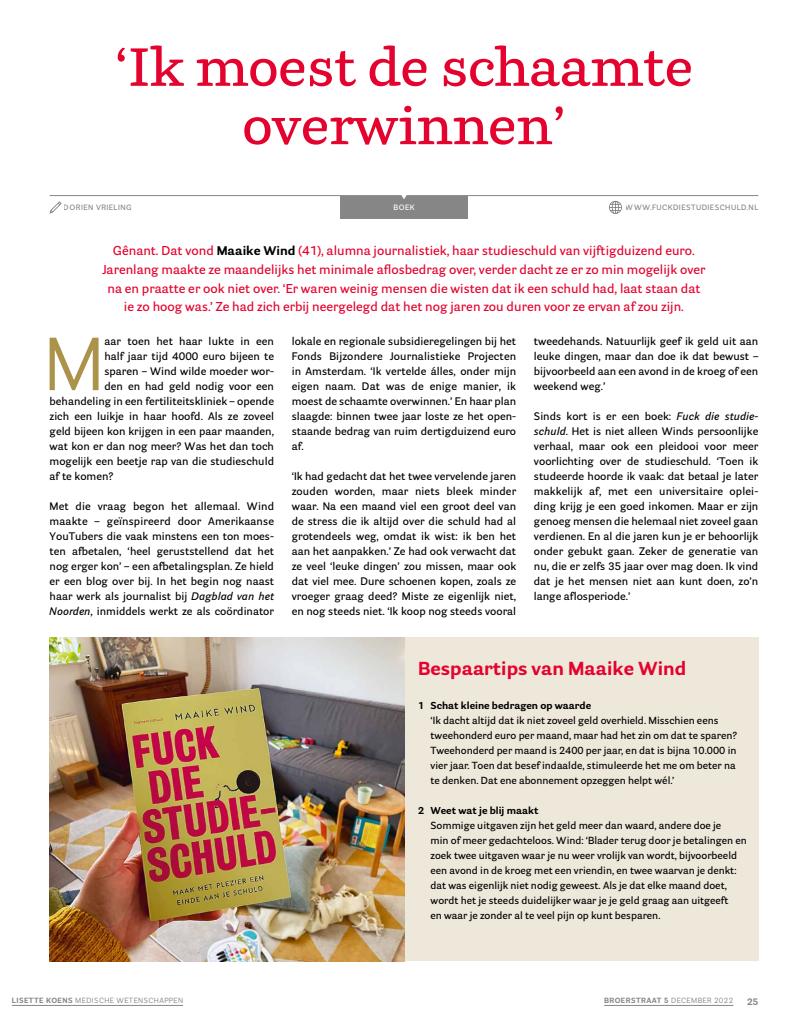
<style>
.page{position:relative;width:808px;height:1028px;background:#fff}
.page>*{position:absolute;margin:0;border:0;box-sizing:border-box;transform-origin:0 0}
.t1{font:74.62px "Parry Grotesque";color:#ab934b}
.t2{font:600 53.12px/58.4px "Parry";color:#e4032e;text-align:center}
.t3{font:700 18.75px "Parry Grotesque";color:#e4032e}
.t4{font:600 12.5px/18.8px "Parry Grotesque";color:#e4032e;text-align:center}
.t5{font:600 10.62px/15px "Parry Grotesque";color:#000;text-align:justify}
.t6{font:600 10px/15px "Parry Grotesque";color:#000}
.t7{font:700 10px "Parry Grotesque";color:#000}
.t8{font:700 9.38px "Parry Grotesque";color:#878686}
.t9{font:600 7.5px "Parry Grotesque";letter-spacing:.06em;color:#878686}
.t10{font:7.5px "Parry Grotesque";letter-spacing:.06em;color:#878686}
.t11{font:700 7.5px "Parry Grotesque";letter-spacing:.06em;color:#878686}
.t12{font:600 7.5px "Parry Grotesque";color:#fff}
.s1{font-weight:700;color:#000}
.s2{font-style:italic}
.s3{font-weight:700}
.s4{font-weight:400}
</style>
<div class="page">
<hr style="left:604px;top:1005px;width:129px;height:1px;background:#878686">
<hr style="left:12px;top:1005px;width:171px;height:1px;background:#878686">
<div style="left:405px;top:637px;width:353px;height:323px;background:#eee8db"></div>
<div style="left:340px;top:196px;width:128px;height:22px;background:#878686"></div>
<svg style="left:49px;top:195px;width:710px;height:19px"></svg>
<img style="left:50px;top:637px;width:355px;height:324px">
<h2 class="t2" style="left:115px;top:37px;width:580px">‘Ik moest de schaamte overwinnen’</h2>
<p class="t9" style="left:64px;top:203px;width:69px">DORIEN VRIELING</p>
<p class="t12" style="left:393px;top:203px;width:23px">BOEK</p>
<p class="t9" style="left:626px;top:203px;width:134px">WWW.FUCKDIESTUDIESCHULD.NL</p>
<p class="t4" style="left:103px;top:241px;width:604px">Gênant. Dat vond <span class="s1">Maaike Wind</span> (41), alumna journalistiek, haar studieschuld van vijftigduizend euro.<br>Jarenlang maakte ze maandelijks het minimale aflosbedrag over, verder dacht ze er zo min mogelijk over na en praatte er ook niet over. ‘Er waren weinig mensen die wisten dat ik een schuld had, laat staan dat ie zo hoog was.’ Ze had zich erbij neergelegd dat het nog jaren zou duren voor ze ervan af zou zijn.</p>
<h1 class="t1" style="left:44px;top:318px;width:62px">M</h1>
<p class="t5" style="left:104px;top:333px;width:171px">aar toen het haar lukte in een</p>
<p class="t5" style="left:104px;top:348px;width:171px">half jaar tijd 4000 euro bijeen te</p>
<p class="t5" style="left:104px;top:363px;width:171px">sparen – Wind wilde moeder wor-</p>
<p class="t5" style="left:104px;top:378px;width:171px">den en had geld nodig voor een</p>
<p class="t5" style="left:50px;top:393px;width:226px">behandeling in een fertiliteitskliniek – opende</p>
<p class="t5" style="left:50px;top:408px;width:226px">zich een luikje in haar hoofd. Als ze zoveel</p>
<p class="t5" style="left:50px;top:423px;width:226px">geld bijeen kon krijgen in een paar maanden,</p>
<p class="t5" style="left:50px;top:438px;width:226px">wat kon er dan nog meer? Was het dan toch</p>
<p class="t5" style="left:50px;top:453px;width:226px">mogelijk een beetje rap van die studieschuld</p>
<p class="t5" style="left:50px;top:468px;width:65px">af te komen?</p>
<p class="t5" style="left:50px;top:498px;width:226px">Met die vraag begon het allemaal. Wind maakte – geïnspireerd door Amerikaanse YouTubers die vaak minstens een ton moes&shy;ten afbetalen, ‘heel geruststellend dat het nog erger kon’ – een afbetalingsplan. Ze hield er een blog over bij. In het begin nog naast haar werk als journalist bij <span class="s2">Dagblad van het Noorden</span>, inmiddels werkt ze als coördinator</p>
<p class="t5" style="left:292px;top:333px;width:226px">lokale en regionale subsidieregelingen bij het Fonds Bijzondere Journalistieke Projecten in Amsterdam. ‘Ik vertelde álles, onder mijn eigen naam. Dat was de enige manier, ik moest de schaamte overwinnen.’ En haar plan slaagde: binnen twee jaar loste ze het open&shy;staande bedrag van ruim dertigduizend euro af.</p>
<p class="t5" style="left:292px;top:468px;width:226px">‘Ik had gedacht dat het twee vervelende jaren zouden worden, maar niets bleek minder waar. Na een maand viel een groot deel van de stress die ik altijd over die schuld had al grotendeels weg, omdat ik wist: ik ben het aan het aanpakken.’ Ze had ook verwacht dat ze veel ‘leuke dingen’ zou missen, maar ook dat viel mee. Dure schoenen kopen, zoals ze vroeger graag deed? Miste ze eigenlijk niet, en nog steeds niet. ‘Ik koop nog steeds vooral</p>
<p class="t5" style="left:534px;top:333px;width:226px">tweedehands. Natuurlijk geef ik geld uit aan leuke dingen, maar dan doe ik dat bewust – bijvoorbeeld aan een avond in de kroeg of een weekend weg.’</p>
<p class="t5" style="left:534px;top:409px;width:226px">Sinds kort is er een boek: <span class="s2">Fuck die studie&shy;schuld</span>. Het is niet alleen Winds persoonlijke verhaal, maar ook een pleidooi voor meer voorlichting over de studieschuld. ‘Toen ik studeerde hoorde ik vaak: dat betaal je later makkelijk af, met een universitaire oplei&shy;ding krijg je een goed inkomen. Maar er zijn genoeg mensen die helemaal niet zoveel gaan verdienen. En al die jaren kun je er behoorlijk onder gebukt gaan. Zeker de generatie van nu, die er zelfs 35 jaar over mag doen. Ik vind dat je het mensen niet aan kunt doen, zo’n lange aflosperiode.’</p>
<h3 class="t3" style="left:418px;top:656px;width:270px">Bespaartips van Maaike Wind</h3>
<p class="t7" style="left:418px;top:699px;width:175px">1 Schat kleine bedragen op waarde</p>
<p class="t6" style="left:431px;top:712px;width:308px">‘Ik dacht altijd dat ik niet zoveel geld overhield. Misschien eens tweehonderd euro per maand, maar had het zin om dat te sparen?<br>Tweehonderd per maand is 2400 per jaar, en dat is bijna 10.000 in vier jaar. Toen dat besef indaalde, stimuleerde het me om beter na te denken. Dat ene abonnement opzeggen helpt wél.’</p>
<p class="t7" style="left:418px;top:804px;width:122px">2 Weet wat je blij maakt</p>
<p class="t6" style="left:431px;top:817px;width:318px">Sommige uitgaven zijn het geld meer dan waard, andere doe je<br>min of meer gedachteloos. Wind: ‘Blader terug door je betalingen en zoek twee uitgaven waar je nu weer vrolijk van wordt, bijvoorbeeld een avond in de kroeg met een vriendin, en twee waarvan je denkt: dat was eigenlijk niet nodig geweest. Als je dat elke maand doet, wordt het je steeds duidelijker waar je je geld graag aan uitgeeft<br>en waar je zonder al te veel pijn op kunt besparen.</p>
<p class="t10" style="left:12px;top:995px;width:173px"><span class="s3">LISETTE KOENS</span> MEDISCHE WETENSCHAPPEN</p>
<p class="t11" style="left:604px;top:995px;width:131px">BROERSTRAAT 5 <span class="s4">DECEMBER 2022</span></p>
<p class="t8" style="left:747px;top:996px;width:13px">25</p>
</div>
